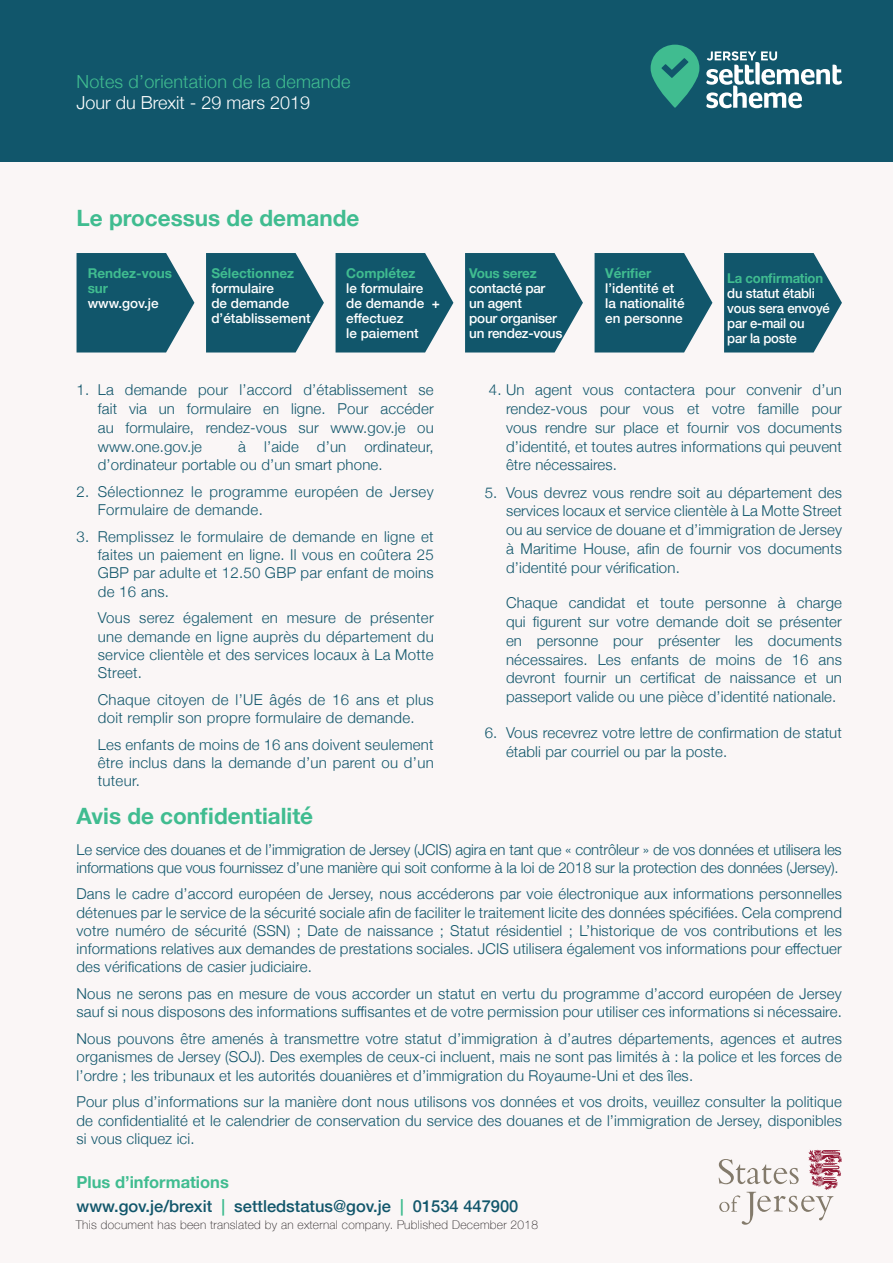
<style>
.page{position:relative;width:893px;height:1263px;background:#faf6f6}
.page>*{position:absolute;margin:0;border:0;box-sizing:border-box;transform-origin:0 0}
.t1{font:700 22.5px "Helvetica Neue";color:#40bc90}
.t2{font:300 18px "Helvetica Neue";letter-spacing:.01em;color:#40bc90}
.t3{font:300 18px "Helvetica Neue";color:#fff}
.t4{font:500 16.5px/24px "Helvetica Neue";color:#11566b}
.t5{font:300 15px/18.8px "Helvetica Neue";letter-spacing:.01em;color:#11566b;text-align:justify}
.t6{font:300 15px/18.1px "Helvetica Neue";letter-spacing:-.01em;color:#11566b}
.t7{font:500 13.5px/15px "Helvetica Neue";color:#fff}
.t8{font:700 13.5px/15px "Helvetica Neue";color:#40bc90}
.t9{font:500 13.5px/15px "Helvetica Neue";letter-spacing:-.02em;color:#fff}
.t10{font:700 13.5px "Helvetica Neue";letter-spacing:-.02em;color:#40bc90}
.t11{font:100 12px "Helvetica Neue";letter-spacing:.025em;color:#231f20}
.s1{font-weight:700;color:#40bc90}
.s2{color:#40bc90}
</style>
<div class="page">
<div style="left:0;top:0;width:893px;height:162px;background:#11566b"></div>
<svg style="left:651px;top:45px;width:48px;height:63px"></svg>
<svg style="left:706px;top:51px;width:136px;height:57px"></svg>
<svg style="left:77px;top:253px;width:117px;height:99px;background:#2c687b"></svg>
<svg style="left:206px;top:253px;width:118px;height:99px;background:#2c687b"></svg>
<svg style="left:336px;top:253px;width:117px;height:99px;background:#2c687b"></svg>
<svg style="left:465px;top:253px;width:118px;height:99px;background:#2c687b"></svg>
<svg style="left:595px;top:253px;width:117px;height:99px;background:#2c687b"></svg>
<svg style="left:724px;top:253px;width:118px;height:99px;background:#2c687b"></svg>
<svg style="left:719px;top:1150px;width:123px;height:75px"></svg>
<p class="t2" style="left:77px;top:67px;width:275px">Notes d’orientation de la demande</p>
<p class="t3" style="left:77px;top:88px;width:235px">Jour du Brexit - 29 mars 2019</p>
<h1 class="t1" style="left:77px;top:200px;width:284px">Le processus de demande</h1>
<p class="t8" style="left:88px;top:266px;width:86px">Rendez-vous sur</p>
<p class="t7" style="left:88px;top:295px;width:73px">www.gov.je</p>
<p class="t8" style="left:211px;top:266px;width:84px">Sélectionnez</p>
<p class="t7" style="left:211px;top:280px;width:101px">formulaire<br>de demande d’établissement</p>
<p class="t8" style="left:346px;top:266px;width:71px">Complétez</p>
<p class="t7" style="left:346px;top:280px;width:95px">le formulaire de demande + effectuez<br>le paiement</p>
<p class="t5" style="left:98px;top:379px;width:337px;text-indent:-21px">1. La demande pour l’accord d’établissement se fait via un formulaire en ligne. Pour accéder au formulaire, rendez-vous sur www.gov.je ou www.one.gov.je</p>
<p class="t5" style="left:98px;top:436px;width:337px;text-indent:140px">à l’aide d’un ordinateur, d’ordinateur portable ou d’un smart phone.</p>
<p class="t5" style="left:98px;top:481px;width:337px;line-height:18.1px;text-indent:-21px">2. Sélectionnez le programme européen de Jersey<br>Formulaire de demande.</p>
<p class="t5" style="left:98px;top:526px;width:337px;line-height:18.1px;text-indent:-21px">3. Remplissez le formulaire de demande en ligne et faites un paiement en ligne. Il vous en coûtera 25<br>GBP par adulte et 12.50 GBP par enfant de moins de 16 ans.</p>
<p class="t5" style="left:98px;top:608px;width:337px;line-height:18.3px">Vous serez également en mesure de présenter une demande en ligne auprès du département du service clientèle et des services locaux à La Motte Street.</p>
<p class="t5" style="left:98px;top:689px;width:337px;line-height:18.1px">Chaque citoyen de l’UE âgés de 16 ans et plus doit remplir son propre formulaire de demande.</p>
<p class="t5" style="left:98px;top:734px;width:337px;line-height:18.3px">Les enfants de moins de 16 ans doivent seulement être inclus dans la demande d’un parent ou d’un tuteur.</p>
<p class="t10" style="left:469px;top:263px;width:69px">Vous serez</p>
<p class="t9" style="left:469px;top:280px;width:95px">contacté par un agent<br>pour organiser un rendez-vous</p>
<p class="t8" style="left:605px;top:266px;width:48px">Vérifier</p>
<p class="t7" style="left:605px;top:280px;width:81px">l’identité et la nationalité en personne</p>
<p class="t8" style="left:727px;top:271px;width:97px">La confirmation</p>
<p class="t7" style="left:727px;top:285px;width:104px">du statut établi vous sera envoyé par e-mail ou<br>par la poste</p>
<p class="t5" style="left:506px;top:379px;width:337px;text-indent:-17px">4. Un agent vous contactera pour convenir d’un rendez-vous pour vous et votre famille pour vous rendre sur place et fournir vos documents d’identité, et toutes autres informations qui peuvent être nécessaires.</p>
<p class="t5" style="left:506px;top:482px;width:337px;text-indent:-21px">5. Vous devrez vous rendre soit au département des services locaux et service clientèle à La Motte Street ou au service de douane et d’immigration de Jersey à Maritime House, afin de fournir vos documents d’identité pour vérification.</p>
<p class="t5" style="left:506px;top:592px;width:337px">Chaque candidat et toute personne à charge qui figurent sur votre demande doit se présenter en personne pour présenter les documents nécessaires. Les enfants de moins de 16 ans devront fournir un certificat de naissance et un passeport valide ou une pièce d’identité nationale.</p>
<p class="t5" style="left:506px;top:722px;width:337px;text-indent:-21px">6. Vous recevrez votre lettre de confirmation de statut établi par courriel ou par la poste.</p>
<h1 class="t1" style="left:77px;top:798px;width:238px">Avis de confidentialité</h1>
<p class="t6" style="left:77px;top:839px;width:767px">Le service des douanes et de l’immigration de Jersey (JCIS) agira en tant que « contrôleur » de vos données et utilisera les informations que vous fournissez d’une manière qui soit conforme à la loi de 2018 sur la protection des données (Jersey).</p>
<p class="t5" style="left:77px;top:884px;width:767px;line-height:18.3px">Dans le cadre d’accord européen de Jersey, nous accéderons par voie électronique aux informations personnelles détenues par le service de la sécurité sociale afin de faciliter le traitement licite des données spécifiées. Cela comprend votre numéro de sécurité (SSN) ; Date de naissance ; Statut résidentiel ; L’historique de vos contributions et les informations relatives aux demandes de prestations sociales. JCIS utilisera également vos informations pour effectuer des vérifications de casier judiciaire.</p>
<p class="t5" style="left:77px;top:983px;width:767px;line-height:18.3px">Nous ne serons pas en mesure de vous accorder un statut en vertu du programme d’accord européen de Jersey sauf si nous disposons des informations suffisantes et de votre permission pour utiliser ces informations si nécessaire.</p>
<p class="t5" style="left:77px;top:1028px;width:767px;line-height:18.3px">Nous pouvons être amenés à transmettre votre statut d’immigration à d’autres départements, agences et autres organismes de Jersey (SOJ). Des exemples de ceux-ci incluent, mais ne sont pas limités à : la police et les forces de l’ordre ; les tribunaux et les autorités douanières et d’immigration du Royaume-Uni et des îles.</p>
<p class="t5" style="left:77px;top:1092px;width:767px;line-height:18.3px">Pour plus d’informations sur la manière dont nous utilisons vos données et vos droits, veuillez consulter la politique de confidentialité et le calendrier de conservation du service des douanes et de l’immigration de Jersey, disponibles si vous cliquez ici.</p>
<p class="t4" style="left:77px;top:1168px;width:443px"><span class="s1">Plus d’informations<br></span>www.gov.je/brexit <span class="s2">|</span> settledstatus@gov.je <span class="s2">|</span> 01534 447900</p>
<p class="t11" style="left:76px;top:1215px;width:464px">This document has been translated by an external company. Published December 2018</p>
</div>
